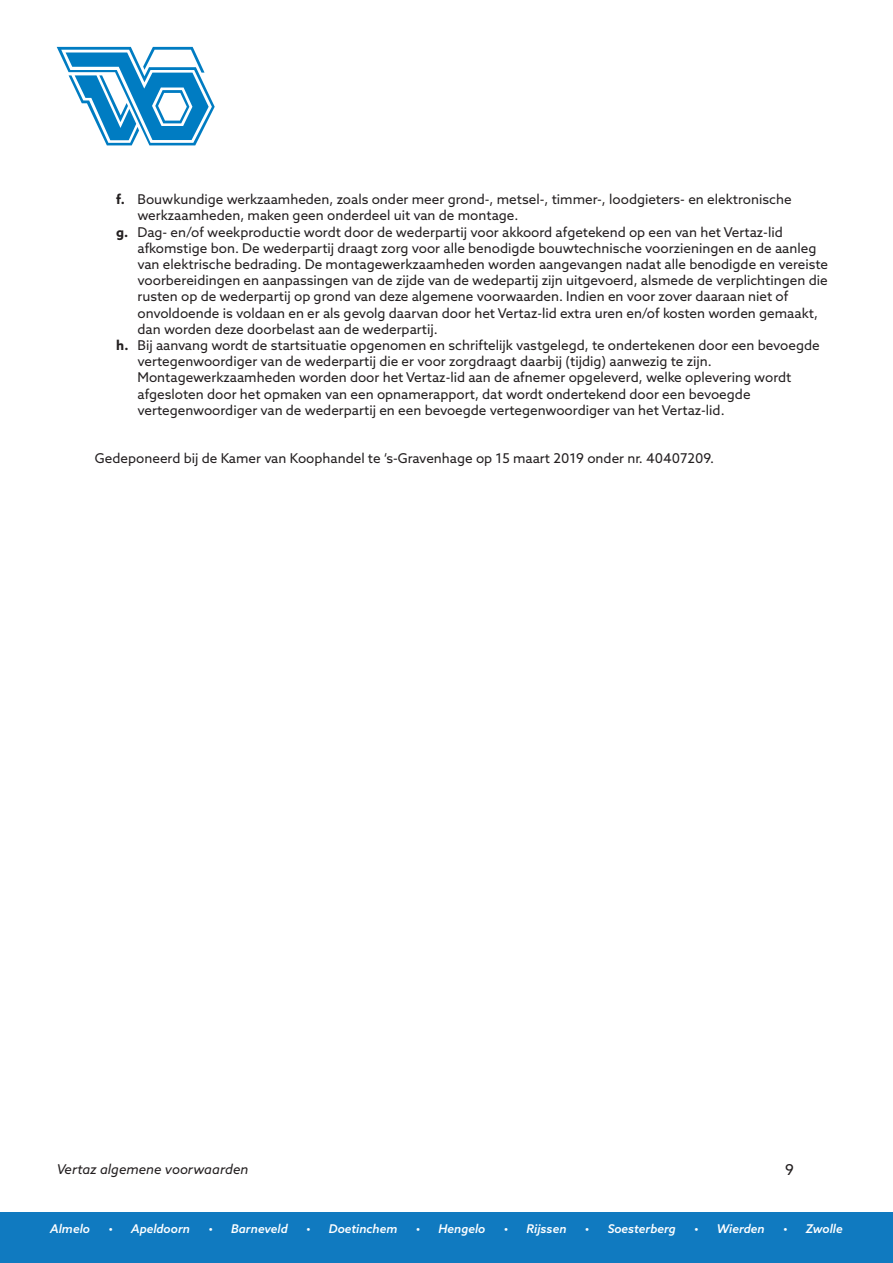
<style>
.page{position:relative;width:893px;height:1263px;background:#fff}
.page>*{position:absolute;margin:0;border:0;box-sizing:border-box;transform-origin:0 0}
.t1{font:15px "Azo Sans";color:#231f20}
.t2{font:13.5px "Azo Sans";color:#231f20}
.t3{font:italic 13.5px "Azo Sans";color:#231f20}
.t4{font:italic 500 12px "Azo Sans";color:#fff}
.s1{font-weight:700}
</style>
<div class="page">
<svg style="left:57px;top:47px;width:158px;height:98px"></svg>
<div style="left:0;top:1213px;width:893px;height:50px;background:#107ac0"></div>
<p class="t2" style="left:116px;top:190px;width:677px"><span class="s1">f.</span> Bouwkundige werkzaamheden, zoals onder meer grond-, metsel-, timmer-, loodgieters- en elektronische</p>
<p class="t2" style="left:137px;top:207px;width:383px">werkzaamheden, maken geen onderdeel uit van de montage.</p>
<p class="t2" style="left:116px;top:223px;width:668px"><span class="s1">g.</span> Dag- en/of weekproductie wordt door de wederpartij voor akkoord afgetekend op een van het Vertaz-lid</p>
<p class="t2" style="left:137px;top:239px;width:680px">afkomstige bon. De wederpartij draagt zorg voor alle benodigde bouwtechnische voorzieningen en de aanleg</p>
<p class="t2" style="left:137px;top:255px;width:692px">van elektrische bedrading. De montagewerkzaamheden worden aangevangen nadat alle benodigde en vereiste</p>
<p class="t2" style="left:137px;top:271px;width:692px">voorbereidingen en aanpassingen van de zijde van de wedepartij zijn uitgevoerd, alsmede de verplichtingen die</p>
<p class="t2" style="left:137px;top:288px;width:652px">rusten op de wederpartij op grond van deze algemene voorwaarden. Indien en voor zover daaraan niet of</p>
<p class="t2" style="left:137px;top:304px;width:682px">onvoldoende is voldaan en er als gevolg daarvan door het Vertaz-lid extra uren en/of kosten worden gemaakt,</p>
<p class="t2" style="left:137px;top:320px;width:302px">dan worden deze doorbelast aan de wederpartij.</p>
<p class="t2" style="left:116px;top:336px;width:705px"><span class="s1">h.</span> Bij aanvang wordt de startsituatie opgenomen en schriftelijk vastgelegd, te ondertekenen door een bevoegde</p>
<p class="t2" style="left:137px;top:352px;width:576px">vertegenwoordiger van de wederpartij die er voor zorgdraagt daarbij (tijdig) aanwezig te zijn.</p>
<p class="t2" style="left:137px;top:369px;width:655px">Montagewerkzaamheden worden door het Vertaz-lid aan de afnemer opgeleverd, welke oplevering wordt</p>
<p class="t2" style="left:137px;top:385px;width:615px">afgesloten door het opmaken van een opnamerapport, dat wordt ondertekend door een bevoegde</p>
<p class="t2" style="left:137px;top:401px;width:589px">vertegenwoordiger van de wederpartij en een bevoegde vertegenwoordiger van het Vertaz-lid.</p>
<p class="t2" style="left:95px;top:450px;width:621px">Gedeponeerd bij de Kamer van Koophandel te ‘s-Gravenhage op 15 maart 2019 onder nr. 40407209.</p>
<p class="t3" style="left:57px;top:1161px;width:193px">Vertaz algemene voorwaarden</p>
<p class="t1" style="left:785px;top:1160px;width:10px">9</p>
<p class="t4" style="left:50px;top:1221px;width:41px">Almelo</p>
<p class="t4" style="left:108px;top:1221px;width:83px">• Apeldoorn</p>
<p class="t4" style="left:208px;top:1221px;width:81px">• Barneveld</p>
<p class="t4" style="left:306px;top:1221px;width:93px">• Doetinchem</p>
<p class="t4" style="left:416px;top:1221px;width:71px">• Hengelo</p>
<p class="t4" style="left:504px;top:1221px;width:64px">• Rijssen</p>
<p class="t4" style="left:585px;top:1221px;width:93px">• Soesterberg</p>
<p class="t4" style="left:694px;top:1221px;width:72px">• Wierden</p>
<p class="t4" style="left:783px;top:1221px;width:61px">• Zwolle</p>
</div>
